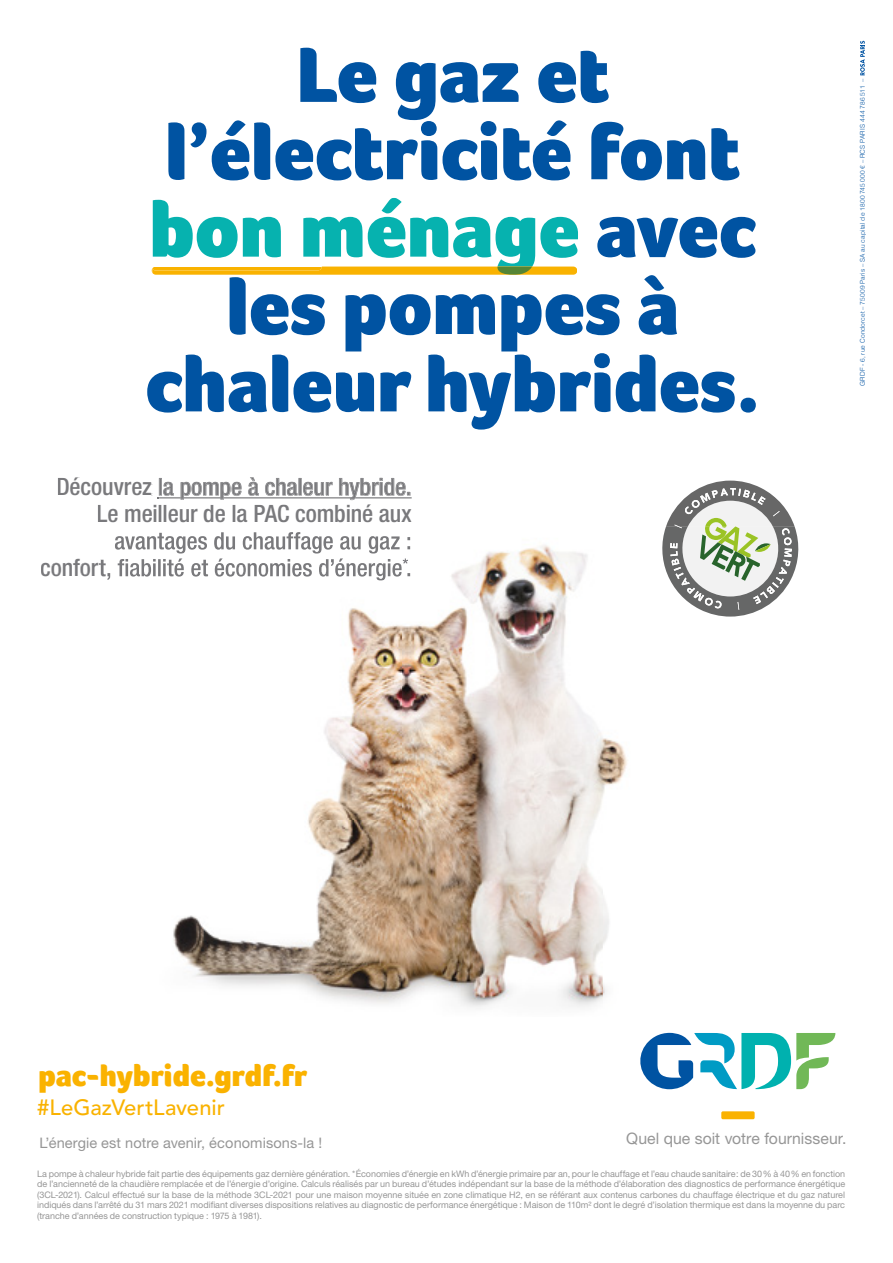
<style>
.page{position:relative;width:893px;height:1263px;background:#fff}
.page>*{position:absolute;margin:0;border:0;box-sizing:border-box;transform-origin:0 0}
.t1{font:900 80.1px/77.4px "Foco";color:#0053a2;text-align:center}
.t2{font:900 30.75px "Foco";color:#fab200}
.t3{font:500 condensed 24px/26.8px "Helvetica Neue LT Std";letter-spacing:-.005em;color:#79797c;text-align:right}
.t4{font:500 22.05px "Avenir LT Std";color:#f9b200}
.t5{font:15.75px "Helvetica Neue LT Std";letter-spacing:.005em;color:#969696}
.t6{font:14.55px "Helvetica Neue LT Std";letter-spacing:.005em;color:#969696}
.t7{font:9px/10.5px "Helvetica Neue LT Std";color:#969696;text-align:justify}
.t8{font:300 6.6px "Helvetica";letter-spacing:.02em;color:#0053a2}
.s1{color:#06b2af}
</style>
<div class="page">
<img style="left:173px;top:545px;width:455px;height:462px">
<svg style="left:152px;top:266px;width:425px;height:9px;background:#f9bb20"></svg>
<svg style="left:860px;top:41px;width:5px;height:34px"></svg>
<div style="left:721px;top:1111px;width:34px;height:8px;background:#fab200;border-radius:2px"></div>
<svg style="left:640px;top:1033px;width:195px;height:56px"></svg>
<svg style="left:75px;top:477px;width:337px;height:24px"></svg>
<img style="left:115px;top:536px;width:297px;height:18px">
<img style="left:159px;top:532px;width:230px;height:17px">
<img style="left:101px;top:558px;width:301px;height:23px">
<img style="left:130px;top:563px;width:272px;height:9px">
<img style="left:226px;top:563px;width:149px;height:2px">
<img style="left:130px;top:565px;width:269px;height:5px">
<img style="left:144px;top:565px;width:239px;height:4px">
<img style="left:133px;top:569px;width:250px;height:3px">
<img style="left:146px;top:570px;width:256px;height:7px">
<img style="left:107px;top:572px;width:283px;height:9px">
<img style="left:107px;top:576px;width:276px;height:5px">
<svg style="left:402px;top:558px;width:6px;height:6px"></svg>
<img style="left:662px;top:528px;width:137px;height:89px">
<svg style="left:665px;top:480px;width:130px;height:130px"></svg>
<h1 class="t1" style="left:145px;top:35px;width:616px">Le gaz et l’électricité font <span class="s1">bon ménage</span> avec les pompes à chaleur hybrides.</h1>
<h3 class="t3" style="left:56px;top:473px;width:357px">Découvrez la pompe à chaleur hybride.<br>Le meilleur de la PAC combiné aux</h3>
<p class="t8" style="left:857px;top:386px;width:309px;rotate:-90deg">GRDF - 6, rue Condorcet – 75009 Paris – SA au capital de 1800 745 000 € – RCS PARIS 444 786 511 –</p>
<h2 class="t2" style="left:38px;top:1055px;width:270px">pac-hybride.grdf.fr</h2>
<h3 class="t4" style="left:37px;top:1095px;width:189px">#LeGazVertLavenir</h3>
<h3 class="t6" style="left:40px;top:1134px;width:284px">L’énergie est notre avenir, économisons-la !</h3>
<h3 class="t5" style="left:626px;top:1129px;width:222px">Quel que soit votre fournisseur.</h3>
<p class="t7" style="left:37px;top:1168px;width:809px">La pompe à chaleur hybride fait partie des équipements gaz dernière génération. *Économies d’énergie en kWh d’énergie primaire par an, pour le chauffage et l’eau chaude sanitaire: de 30% à 40% en fonction de l’ancienneté de la chaudière remplacée et de l’énergie d’origine. Calculs réalisés par un bureau d’études indépendant sur la base de la méthode d’élaboration des diagnostics de performance énergétique (3CL-2021). Calcul effectué sur la base de la méthode 3CL-2021 pour une maison moyenne située en zone climatique H2, en se référant aux contenus carbones du chauffage électrique et du gaz naturel indiqués dans l’arrêté du 31 mars 2021 modifiant diverses dispositions relatives au diagnostic de performance énergétique : Maison de 110m² dont le degré d’isolation thermique est dans la moyenne du parc (tranche d’années de construction typique : 1975 à 1981).</p>
</div>
